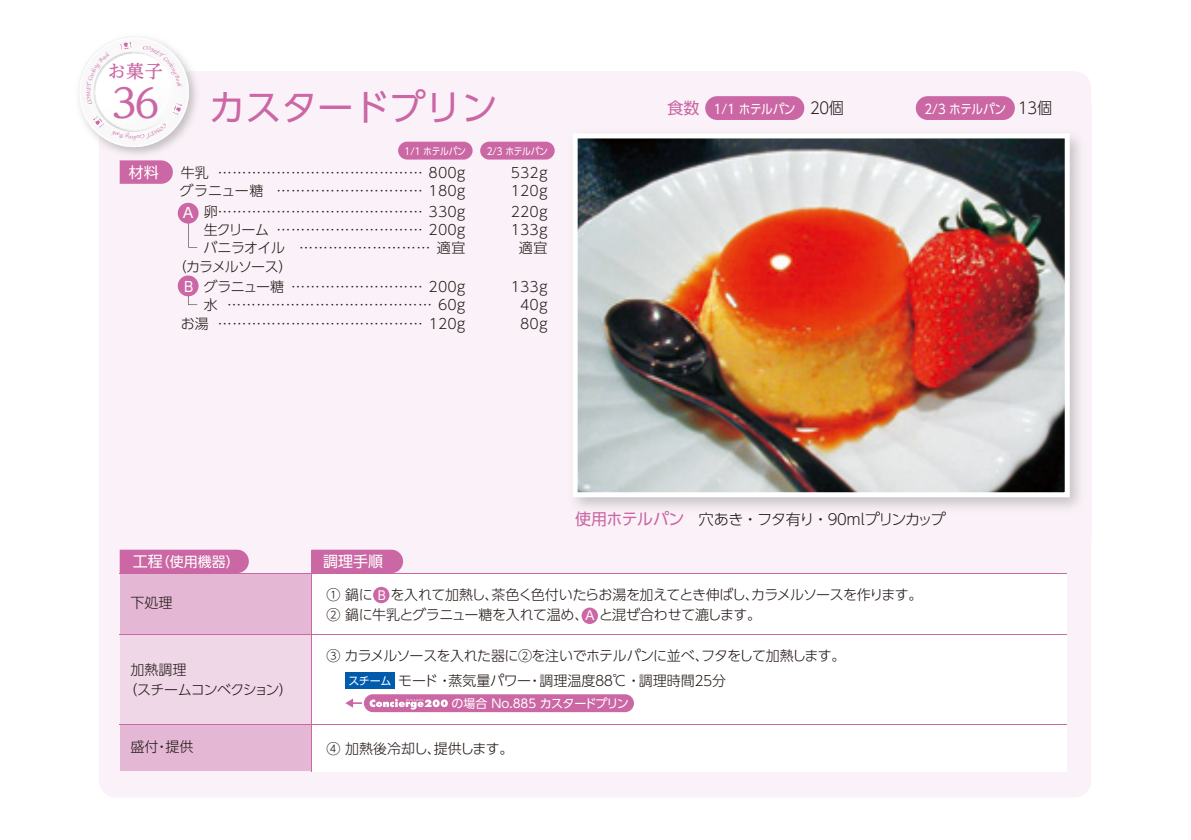
<style>
.page{position:relative;width:1191px;height:840px;background:#fff}
.page>*{position:absolute;margin:0;border:0;box-sizing:border-box;transform-origin:0 0}
.t1{font:500 40px "UD Reimin Pro";color:#cb67a4}
.t2{font:36px "UD Shin Go Pro";color:#cb67a4}
.t3{font:500 18px "UD Reimin Pro";color:#cb67a4}
.t4{font:300 16px "UD Shin Go Pro";letter-spacing:-.285em;color:#231916;scale:.94 1}
.t5{font:16px "UD Shin Go Pro";color:#cb67a4}
.t6{font:300 15px "UD Shin Go Pro";letter-spacing:-.105em;color:#231916}
.t7{font:15px "UD Shin Go Pro";color:#fff}
.t8{font:300 14px/18px "UD Shin Go Pro";letter-spacing:-.055em;color:#231916}
.t9{font:300 14px/20px "UD Shin Go Pro";letter-spacing:-.035em;color:#231916}
.t10{font:300 14px/18px "UD Shin Go Pro";letter-spacing:-.33em;color:#231916;text-align:right}
.t11{font:300 14px "UD Shin Go Pro";letter-spacing:-.01em;color:#231916}
.t12{font:300 14px "UD Shin Go Pro";color:#231916}
.t13{font:14px "UD Shin Go Pro";color:#fff}
.t14{font:300 14px/18px "UD Shin Go Pro";letter-spacing:.005em;color:#231916}
.t15{font:13px "UD Shin Go Pro";letter-spacing:-.03em;color:#fff;scale:.9 1}
.t16{font:12.2px "UD Shin Go Pro";color:#fff}
.t17{font:12px "UD Shin Go Pro";letter-spacing:-.04em;color:#fff}
.t18{font:9.8px "UD Shin Go Pro";letter-spacing:-.035em;color:#fff;scale:.9 1}
.s1{font-weight:400;color:#fff}
.s2{font-weight:400;font-size:16px;color:#cb67a4}
.s3{font-size:15px}
.s4{font-weight:400;font-size:11px;color:#fff}
</style>
<div class="page">
<div style="left:99px;top:71px;width:992px;height:726px;background:#faf2f8"></div>
<img style="left:111px;top:37px;width:80px;height:34px">
<img style="left:99px;top:71px;width:105px;height:91px">
<img style="left:561px;top:105px;width:531px;height:434px">
<img style="left:572px;top:133px;width:497px;height:364px">
<svg style="left:188px;top:222px;width:9px;height:25px"></svg>
<svg style="left:188px;top:294px;width:9px;height:11px"></svg>
<div style="left:178px;top:275px;width:20px;height:21px;background:#cb67a4;border-radius:50%"></div>
<div style="left:480px;top:142px;width:74px;height:17px;background:#cb67a4;border-radius:9px"></div>
<div style="left:398px;top:142px;width:74px;height:17px;background:#cb67a4;border-radius:9px"></div>
<div style="left:915px;top:96px;width:99px;height:24px;background:#cb67a4;border-radius:12px"></div>
<div style="left:705px;top:96px;width:99px;height:24px;background:#cb67a4;border-radius:12px"></div>
<svg style="left:120px;top:160px;width:53px;height:24px"></svg>
<div style="left:178px;top:203px;width:20px;height:20px;background:#cb67a4;border-radius:50%"></div>
<div style="left:312px;top:573px;width:755px;height:197px;background:#fff"></div>
<svg style="left:312px;top:549px;width:91px;height:23px;background:#cd6ea8"></svg>
<div style="left:120px;top:549px;width:129px;height:23px;background:#cb67a4"></div>
<div style="left:120px;top:724px;width:192px;height:46px;background:#e4b8d5"></div>
<div style="left:120px;top:634px;width:192px;height:90px;background:#efd7e8"></div>
<div style="left:120px;top:572px;width:192px;height:62px;background:#e4b8d5"></div>
<hr style="left:119px;top:634px;width:948px;height:1px;background:#cb67a4">
<hr style="left:119px;top:572px;width:948px;height:1px;background:#cb67a4">
<hr style="left:119px;top:724px;width:948px;height:1px;background:#cb67a4">
<hr style="left:311px;top:549px;width:1px;height:222px;background:#cb67a4">
<div style="left:364px;top:693px;width:270px;height:18px;background:#cb67a4;border-radius:9px"></div>
<svg style="left:369px;top:699px;width:79px;height:10px"></svg>
<svg style="left:345px;top:698px;width:17px;height:9px"></svg>
<div style="left:345px;top:672px;width:50px;height:16px;background:#005bac"></div>
<div style="left:581px;top:607px;width:17px;height:16px;background:#cb67a4;border-radius:50%"></div>
<div style="left:373px;top:586px;width:16px;height:17px;background:#cb67a4;border-radius:50%"></div>
<svg style="left:79px;top:42px;width:103px;height:105px"></svg>
<p class="t3" style="left:108px;top:56px;width:57px">お菓子</p>
<h1 class="t1" style="left:104px;top:70px;width:64px">３６</h1>
<p class="t7" style="left:129px;top:160px;width:31px">材料</p>
<h2 class="t2" style="left:209px;top:79px;width:289px">カスタードプリン</h2>
<p class="t4" style="left:807px;top:95px;width:40px">２０個</p>
<p class="t4" style="left:1015px;top:95px;width:40px">１３個</p>
<p class="t5" style="left:667px;top:95px;width:33px">食数</p>
<p class="t15" style="left:714px;top:98px;width:92px">1/1 ホテルパン</p>
<p class="t15" style="left:924px;top:98px;width:92px">2/3 ホテルパン</p>
<p class="t18" style="left:404px;top:143px;width:70px">1/1 ホテルパン</p>
<p class="t18" style="left:487px;top:143px;width:70px">2/3 ホテルパン</p>
<p class="t14" style="left:180px;top:163px;width:85px">牛乳<br>グラニュー糖</p>
<p class="t10" style="left:218px;top:163px;width:252px">…………………………………… ８００ｇ………………………… １８０ｇ</p>
<p class="t10" style="left:508px;top:163px;width:43px;text-align:left">５３２ｇ<br>１２０ｇ</p>
<p class="t13" style="left:181px;top:201px;width:15px">Ａ</p>
<p class="t8" style="left:204px;top:202px;width:266px">卵…………………………………… ３３０ｇ生クリーム<br>バニラオイル</p>
<p class="t8" style="left:276px;top:220px;width:193px;text-align:right">………………………… ２００ｇ……………………… 適宜</p>
<p class="t8" style="left:173px;top:256px;width:121px">（カラメルソース）</p>
<p class="t10" style="left:508px;top:202px;width:43px;text-align:center">２２０ｇ<br>１３３ｇ適宜</p>
<p class="t8" style="left:204px;top:276px;width:82px;text-indent:-20px"><span class="s1">B</span> グラニュー糖水</p>
<p class="t8" style="left:227px;top:276px;width:243px;text-align:right">……………………… ２００ｇ…………………………………… ６０ｇ</p>
<p class="t8" style="left:508px;top:276px;width:43px;text-align:right">１３３ｇ<br>４０ｇ</p>
<p class="t8" style="left:181px;top:313px;width:289px">お湯 …………………………………… １２０ｇ</p>
<p class="t8" style="left:518px;top:313px;width:34px">８０ｇ</p>
<p class="t6" style="left:575px;top:506px;width:372px"><span class="s2">使用ホテルパン</span> 穴あき・フタ有り・９０ｍｌプリンカップ</p>
<p class="t13" style="left:133px;top:549px;width:108px"><span class="s3">工程</span>（使用機器）</p>
<p class="t7" style="left:323px;top:549px;width:61px">調理手順</p>
<p class="t8" style="left:130px;top:592px;width:43px">下処理</p>
<p class="t8" style="left:123px;top:658px;width:171px;line-height:20px;text-indent:7px">加熱調理<br>（スチームコンベクション）</p>
<p class="t8" style="left:130px;top:737px;width:64px">盛付・提供</p>
<p class="t9" style="left:327px;top:584px;width:597px">① 鍋に　 を入れて加熱し、茶色く色付いたらお湯を加えてとき伸ばし、カラメルソースを作ります。<br>② 鍋に牛乳とグラニュー糖を入れて温め、　と混ぜ合わせて漉します。</p>
<p class="t8" style="left:327px;top:646px;width:520px">③ カラメルソースを入れた器に②を注いでホテルパンに並べ、フタをして加熱します。</p>
<p class="t17" style="left:451px;top:693px;width:179px">の場合 No.885 カスタードプリン</p>
<p class="t16" style="left:378px;top:585px;width:10px">B</p>
<p class="t16" style="left:584px;top:605px;width:14px">Ａ</p>
<p class="t11" style="left:348px;top:668px;width:379px"><span class="s4">スチーム</span> モード ・蒸気量パワー・調理温度８８℃ ・調理時間２５分</p>
<p class="t12" style="left:327px;top:737px;width:188px">④ 加熱後冷却し、提供します。</p>
</div>
